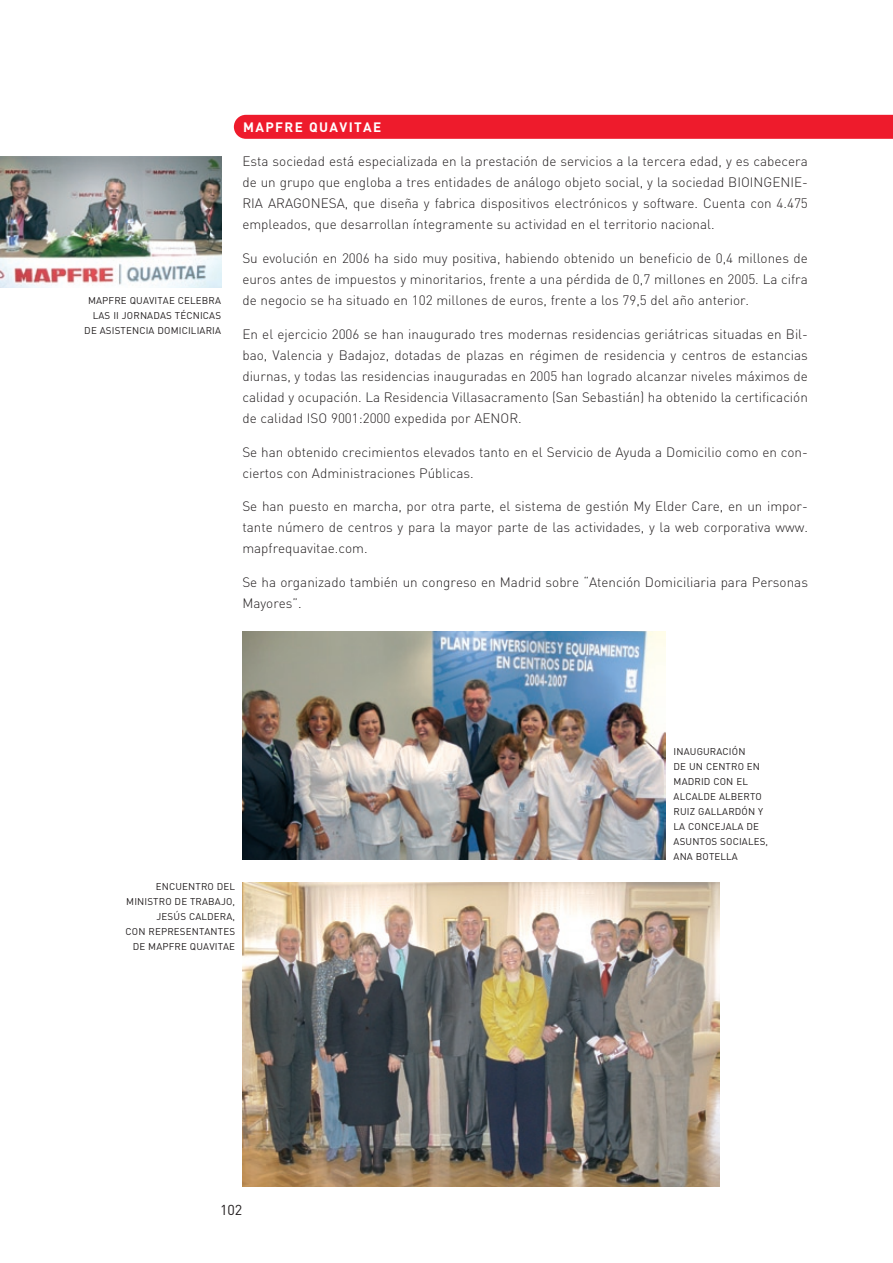
<style>
.page{position:relative;width:893px;height:1263px;background:#fff}
.page>*{position:absolute;margin:0;border:0;box-sizing:border-box;transform-origin:0 0}
.t1{font:14.25px "DIN";color:#231f20}
.t2{font:300 13.5px/21px "DIN";color:#231f20;text-align:justify}
.t3{font:700 13.5px "DIN";letter-spacing:.1em;color:#fff}
.t4{font:9.75px/15px "DIN";letter-spacing:.015em;color:#231f20;text-align:right}
</style>
<div class="page">
<div style="left:234px;top:115px;width:659px;height:24px;background:#ee1b2c"></div>
<img style="left:242px;top:882px;width:477px;height:304px">
<img style="left:0;top:156px;width:221px;height:131px">
<img style="left:242px;top:631px;width:424px;height:229px">
<p class="t4" style="left:84px;top:293px;width:138px">MAPFRE QUAVITAE CELEBRA<br>LAS II JORNADAS TÉCNICAS<br>DE ASISTENCIA DOMICILIARIA</p>
<p class="t3" style="left:243px;top:118px;width:140px">MAPFRE QUAVITAE</p>
<p class="t2" style="left:242px;top:151px;width:567px">Esta sociedad está especializada en la prestación de servicios a la tercera edad, y es cabecera de un grupo que engloba a tres entidades de análogo objeto social, y la sociedad BIOINGENIE-RIA ARAGONESA, que diseña y fabrica dispositivos electrónicos y software. Cuenta con 4.475 empleados, que desarrollan íntegramente su actividad en el territorio nacional.</p>
<p class="t2" style="left:242px;top:247px;width:567px">Su evolución en 2006 ha sido muy positiva, habiendo obtenido un beneficio de 0,4 millones de euros antes de impuestos y minoritarios, frente a una pérdida de 0,7 millones en 2005. La cifra de negocio se ha situado en 102 millones de euros, frente a los 79,5 del año anterior.</p>
<p class="t2" style="left:242px;top:323px;width:567px">En el ejercicio 2006 se han inaugurado tres modernas residencias geriátricas situadas en Bil&shy;bao, Valencia y Badajoz, dotadas de plazas en régimen de residencia y centros de estancias diurnas, y todas las residencias inauguradas en 2005 han logrado alcanzar niveles máximos de calidad y ocupación. La Residencia Villasacramento (San Sebastián) ha obtenido la certificación de calidad ISO 9001:2000 expedida por AENOR.</p>
<p class="t2" style="left:242px;top:441px;width:567px">Se han obtenido crecimientos elevados tanto en el Servicio de Ayuda a Domicilio como en con&shy;ciertos con Administraciones Públicas.</p>
<p class="t2" style="left:242px;top:496px;width:567px">Se han puesto en marcha, por otra parte, el sistema de gestión My Elder Care, en un impor&shy;tante número de centros y para la mayor parte de las actividades, y la web corporativa www. mapfrequavitae.com.</p>
<p class="t2" style="left:242px;top:571px;width:567px">Se ha organizado también un congreso en Madrid sobre “Atención Domiciliaria para Personas<br>Mayores”.</p>
<p class="t4" style="left:126px;top:879px;width:111px">ENCUENTRO DEL<br>MINISTRO DE TRABAJO,<br>JESÚS CALDERA,<br>CON REPRESENTANTES<br>DE MAPFRE QUAVITAE</p>
<p class="t4" style="left:674px;top:744px;width:96px;text-align:left">INAUGURACIÓN<br>DE UN CENTRO EN<br>MADRID CON EL<br>ALCALDE ALBERTO<br>RUIZ GALLARDÓN Y<br>LA CONCEJALA DE<br>ASUNTOS SOCIALES,<br>ANA BOTELLA</p>
<p class="t1" style="left:220px;top:1201px;width:24px">102</p>
</div>
